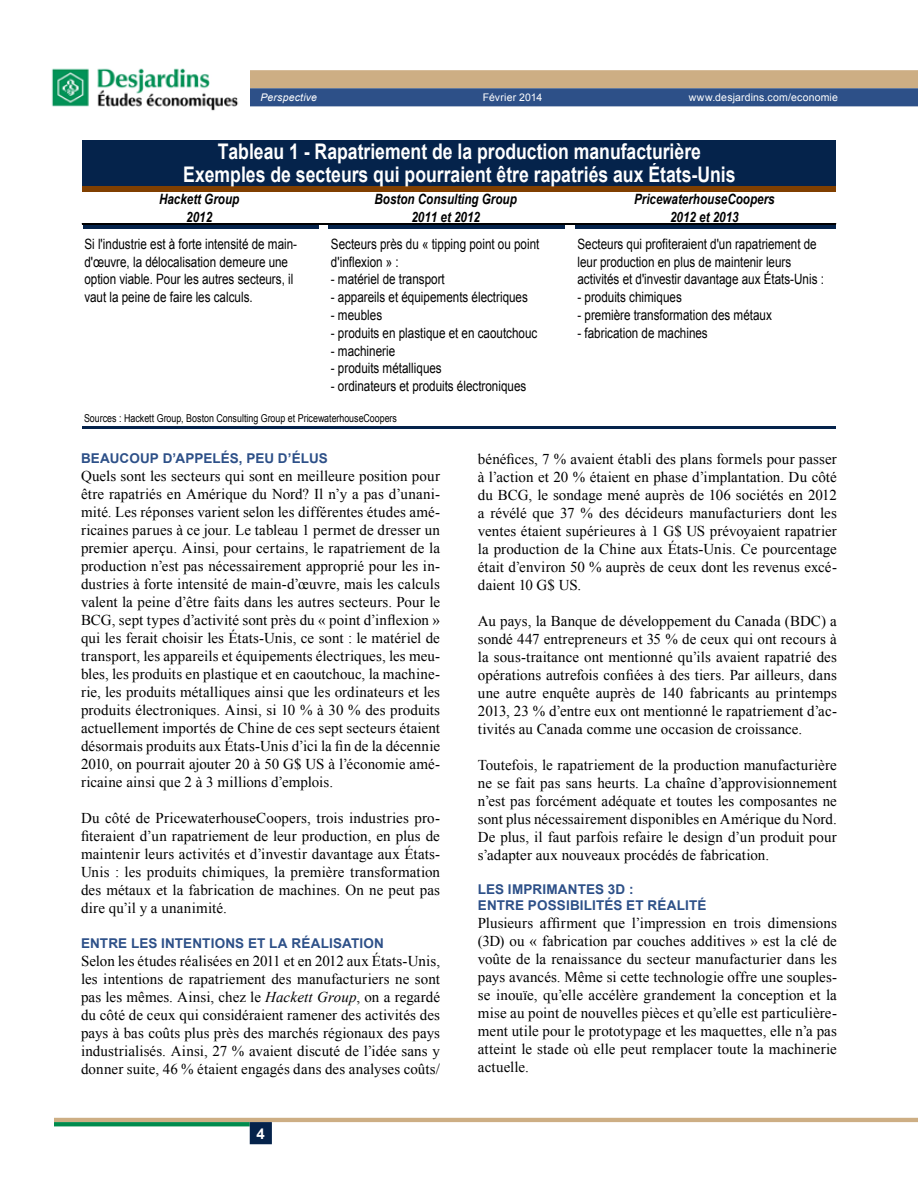
<style>
.page{position:relative;width:918px;height:1188px;background:#fff}
.page>*{position:absolute;margin:0;border:0;box-sizing:border-box;transform-origin:0 0}
.t1{font:700 21.6px "Arial";color:#fff;scale:.82 1}
.t2{font:15px/18px "Times New Roman";letter-spacing:.005em;color:#000;text-align:justify}
.t3{font:700 15px "Arial";color:#fff}
.t4{font:14.25px/17.9px "Arial";color:#000;scale:.82 1}
.t5{font:italic 700 14.25px/18px "Arial";color:#000;text-align:center;scale:.82 1}
.t6{font:700 13.5px/16.2px "Arial";letter-spacing:.01em;color:#2d5088}
.t7{font:10.8px "Arial";letter-spacing:-.005em;color:#000;scale:.82 1}
.t8{font:10.5px "Arial";letter-spacing:.015em;color:#fff}
.t9{font:italic 10.5px "Arial";letter-spacing:.015em;color:#fff}
.s1{font-style:italic}
</style>
<div class="page">
<svg style="left:250px;top:70px;width:668px;height:36px;background:#7e8087"></svg>
<hr style="left:54px;top:1118px;width:864px;height:4px;background:#cdae84">
<svg style="left:54px;top:1122px;width:196px;height:4px"></svg>
<div style="left:250px;top:1122px;width:22px;height:22px;background:#05234b;border:2px solid #05234b"></div>
<img style="left:51px;top:68px;width:188px;height:43px">
<div style="left:83px;top:140px;width:753px;height:47px;background:#05234b"></div>
<div style="left:83px;top:187px;width:753px;height:5px;background:#803f00"></div>
<hr style="left:83px;top:224px;width:235px;height:4px;background:#05234b">
<hr style="left:329px;top:224px;width:236px;height:4px;background:#05234b">
<hr style="left:575px;top:224px;width:261px;height:4px;background:#05234b">
<hr style="left:82px;top:223px;width:754px;height:1px;background:#000">
<hr style="left:82px;top:224px;width:754px;height:1px;background:#000">
<hr style="left:82px;top:426px;width:754px;height:2px;background:#05234b">
<p class="t9" style="left:261px;top:91px;width:58px">Perspective</p>
<p class="t8" style="left:483px;top:91px;width:61px">Février 2014</p>
<p class="t8" style="left:689px;top:91px;width:151px">www.desjardins.com/economie</p>
<h1 class="t1" style="left:218px;top:137px;width:591px">Tableau 1 - Rapatriement de la production manufacturière</h1>
<h1 class="t1" style="left:183px;top:160px;width:675px">Exemples de secteurs qui pourraient être rapatriés aux États-Unis</h1>
<p class="t5" style="left:159px;top:191px;width:99px">Hackett Group<br>2012</p>
<p class="t5" style="left:374px;top:191px;width:175px">Boston Consulting Group<br>2011 et 2012</p>
<p class="t5" style="left:634px;top:191px;width:173px">PricewaterhouseCoopers<br>2012 et 2013</p>
<p class="t4" style="left:84px;top:235px;width:261px">Si l'industrie est à forte intensité de main&shy;d'œuvre, la délocalisation demeure une option viable. Pour les autres secteurs, il vaut la peine de faire les calculs.</p>
<p class="t4" style="left:331px;top:235px;width:256px">Secteurs près du « tipping point ou point d'inflexion » :</p>
<p class="t4" style="left:577px;top:235px;width:302px">Secteurs qui profiteraient d'un rapatriement de leur production en plus de maintenir leurs activités et d'investir davantage aux États-Unis :</p>
<p class="t4" style="left:577px;top:288px;width:129px">- produits chimiques</p>
<p class="t4" style="left:577px;top:306px;width:239px">- première transformation des métaux</p>
<p class="t4" style="left:577px;top:324px;width:160px">- fabrication de machines</p>
<p class="t4" style="left:331px;top:271px;width:140px">- matériel de transport</p>
<p class="t4" style="left:331px;top:288px;width:242px">- appareils et équipements électriques</p>
<p class="t4" style="left:331px;top:306px;width:64px">- meubles</p>
<p class="t4" style="left:331px;top:324px;width:253px">- produits en plastique et en caoutchouc</p>
<p class="t4" style="left:331px;top:342px;width:80px">- machinerie</p>
<p class="t4" style="left:331px;top:360px;width:137px">- produits métalliques</p>
<p class="t4" style="left:331px;top:377px;width:240px">- ordinateurs et produits électroniques</p>
<p class="t7" style="left:84px;top:412px;width:383px">Sources : Hackett Group, Boston Consulting Group et PricewaterhouseCoopers</p>
<p class="t6" style="left:81px;top:451px;width:248px">BEAUCOUP D’APPELÉS, PEU D’ÉLUS</p>
<p class="t2" style="left:81px;top:467px;width:361px">Quels sont les secteurs qui sont en meilleure position pour être rapatriés en Amérique du Nord? Il n’y a pas d’unani&shy;mité. Les réponses varient selon les différentes études amé&shy;ricaines parues à ce jour. Le tableau 1 permet de dresser un premier aperçu. Ainsi, pour certains, le rapatriement de la production n’est pas nécessairement approprié pour les in&shy;dustries à forte intensité de main-d’œuvre, mais les calculs valent la peine d’être faits dans les autres secteurs. Pour le BCG, sept types d’activité sont près du « point d’inflexion » qui les ferait choisir les États-Unis, ce sont : le matériel de transport, les appareils et équipements électriques, les meu&shy;bles, les produits en plastique et en caoutchouc, la machine&shy;rie, les produits métalliques ainsi que les ordinateurs et les produits électroniques. Ainsi, si 10 % à 30 % des produits actuellement importés de Chine de ces sept secteurs étaient désormais produits aux États-Unis d’ici la fin de la décennie 2010, on pourrait ajouter 20 à 50 G$ US à l’économie amé&shy;ricaine ainsi que 2 à 3 millions d’emplois.</p>
<p class="t2" style="left:81px;top:809px;width:361px">Du côté de PricewaterhouseCoopers, trois industries pro&shy;fiteraient d’un rapatriement de leur production, en plus de maintenir leurs activités et d’investir davantage aux États-Unis : les produits chimiques, la première transformation des métaux et la fabrication de machines. On ne peut pas dire qu’il y a unanimité.</p>
<p class="t6" style="left:81px;top:935px;width:304px">ENTRE LES INTENTIONS ET LA RÉALISATION</p>
<p class="t2" style="left:81px;top:951px;width:361px">Selon les études réalisées en 2011 et en 2012 aux États-Unis, les intentions de rapatriement des manufacturiers ne sont pas les mêmes. Ainsi, chez le <span class="s1">Hackett Group</span>, on a regardé du côté de ceux qui considéraient ramener des activités des pays à bas coûts plus près des marchés régionaux des pays industrialisés. Ainsi, 27 % avaient discuté de l’idée sans y donner suite, 46 % étaient engagés dans des analyses coûts/</p>
<p class="t3" style="left:257px;top:1124px;width:10px">4</p>
<p class="t2" style="left:478px;top:450px;width:361px">bénéfices, 7 % avaient établi des plans formels pour passer à l’action et 20 % étaient en phase d’implantation. Du côté du BCG, le sondage mené auprès de 106 sociétés en 2012 a révélé que 37 % des décideurs manufacturiers dont les ventes étaient supérieures à 1 G$ US prévoyaient rapatrier la production de la Chine aux États-Unis. Ce pourcentage était d’environ 50 % auprès de ceux dont les revenus excé&shy;daient 10 G$ US.</p>
<p class="t2" style="left:478px;top:612px;width:361px">Au pays, la Banque de développement du Canada (BDC) a sondé 447 entrepreneurs et 35 % de ceux qui ont recours à la sous-traitance ont mentionné qu’ils avaient rapatrié des opérations autrefois confiées à des tiers. Par ailleurs, dans une autre enquête auprès de 140 fabricants au printemps 2013, 23 % d’entre eux ont mentionné le rapatriement d’ac&shy;tivités au Canada comme une occasion de croissance.</p>
<p class="t2" style="left:478px;top:756px;width:361px">Toutefois, le rapatriement de la production manufacturière ne se fait pas sans heurts. La chaîne d’approvisionnement n’est pas forcément adéquate et toutes les composantes ne sont plus nécessairement disponibles en Amérique du Nord.<br>De plus, il faut parfois refaire le design d’un produit pour s’adapter aux nouveaux procédés de fabrication.</p>
<p class="t6" style="left:478px;top:882px;width:230px">LES IMPRIMANTES 3D :<br>ENTRE POSSIBILITÉS ET RÉALITÉ</p>
<p class="t2" style="left:478px;top:914px;width:361px">Plusieurs affirment que l’impression en trois dimensions (3D) ou « fabrication par couches additives » est la clé de voûte de la renaissance du secteur manufacturier dans les pays avancés. Même si cette technologie offre une souples&shy;se inouïe, qu’elle accélère grandement la conception et la mise au point de nouvelles pièces et qu’elle est particulière&shy;ment utile pour le prototypage et les maquettes, elle n’a pas atteint le stade où elle peut remplacer toute la machinerie actuelle.</p>
</div>
